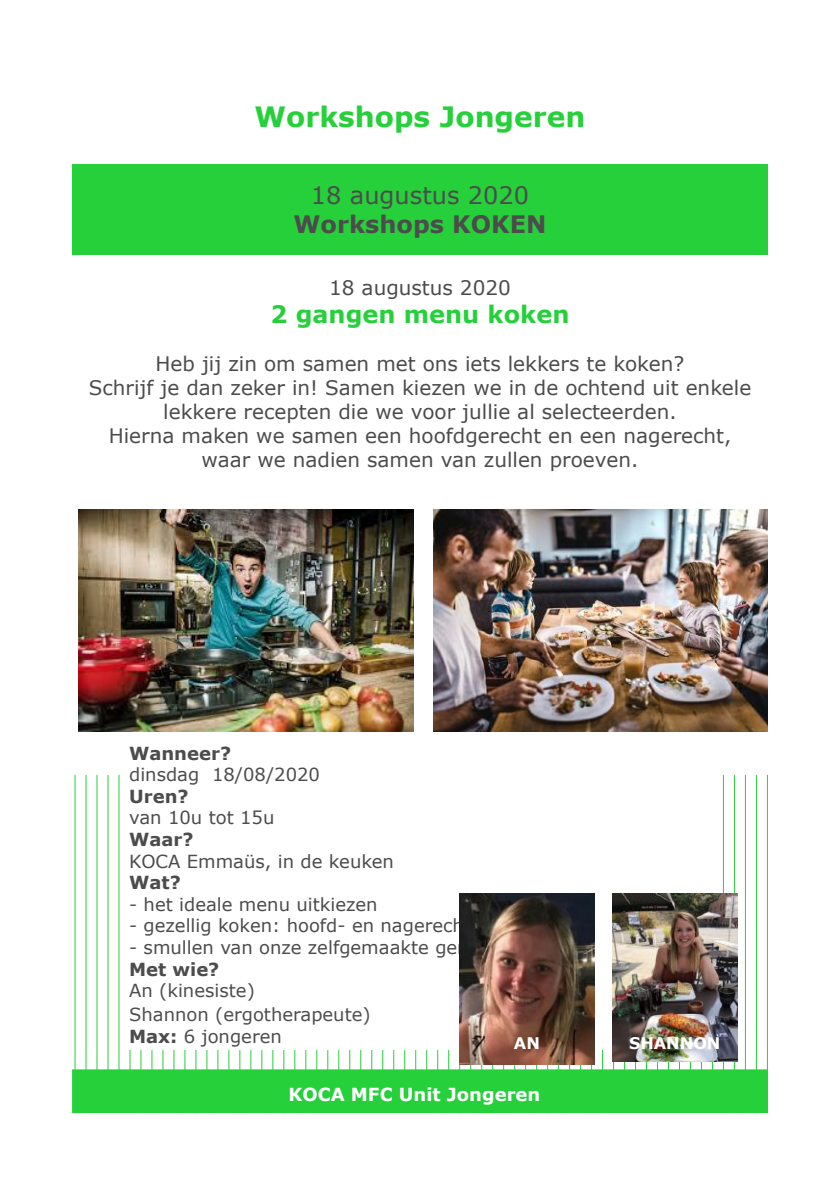
<style>
.page{position:relative;width:840px;height:1191px;background:#fff}
.page>*{position:absolute;margin:0;border:0;box-sizing:border-box;transform-origin:0 0}
.t1{font:700 28px "Verdana";color:#26d03a}
.t2{font:700 24px "Verdana";color:#26d03a}
.t3{font:24px "Verdana";color:#4c4c4c}
.t4{font:700 24px "Verdana";color:#4c4c4c}
.t5{font:20px/24px "Verdana";color:#4c4c4c;text-align:center}
.t6{font:18px/21.6px "Verdana";color:#4c4c4c}
.t7{font:18px/24px "Verdana";color:#4e4e4e}
.t8{font:700 18px "Verdana";color:#4c4c4c}
.t9{font:700 18px "Verdana";color:#fff}
.t10{font:700 16px "Verdana";color:#fff}
.s1{font-weight:700}
</style>
<div class="page">
<hr style="left:74px;top:775px;width:1px;height:338px;background:#26d03a">
<hr style="left:85px;top:775px;width:1px;height:338px;background:#26d03a">
<hr style="left:96px;top:775px;width:1px;height:338px;background:#26d03a">
<hr style="left:107px;top:775px;width:1px;height:338px;background:#26d03a">
<hr style="left:118px;top:775px;width:1px;height:338px;background:#26d03a">
<hr style="left:129px;top:775px;width:1px;height:338px;background:#26d03a">
<hr style="left:140px;top:775px;width:1px;height:338px;background:#26d03a">
<hr style="left:151px;top:775px;width:1px;height:338px;background:#26d03a">
<hr style="left:162px;top:775px;width:1px;height:338px;background:#26d03a">
<hr style="left:173px;top:775px;width:1px;height:338px;background:#26d03a">
<hr style="left:184px;top:775px;width:1px;height:338px;background:#26d03a">
<hr style="left:195px;top:775px;width:1px;height:338px;background:#26d03a">
<hr style="left:206px;top:775px;width:1px;height:338px;background:#26d03a">
<hr style="left:217px;top:775px;width:1px;height:338px;background:#26d03a">
<hr style="left:228px;top:775px;width:1px;height:338px;background:#26d03a">
<hr style="left:239px;top:775px;width:1px;height:338px;background:#26d03a">
<hr style="left:250px;top:775px;width:1px;height:338px;background:#26d03a">
<hr style="left:261px;top:775px;width:1px;height:338px;background:#26d03a">
<hr style="left:272px;top:775px;width:1px;height:338px;background:#26d03a">
<hr style="left:283px;top:775px;width:1px;height:338px;background:#26d03a">
<hr style="left:294px;top:775px;width:1px;height:338px;background:#26d03a">
<hr style="left:305px;top:775px;width:1px;height:338px;background:#26d03a">
<hr style="left:316px;top:775px;width:1px;height:338px;background:#26d03a">
<hr style="left:327px;top:775px;width:1px;height:338px;background:#26d03a">
<hr style="left:338px;top:775px;width:1px;height:338px;background:#26d03a">
<hr style="left:349px;top:775px;width:1px;height:338px;background:#26d03a">
<hr style="left:360px;top:775px;width:1px;height:338px;background:#26d03a">
<hr style="left:371px;top:775px;width:1px;height:338px;background:#26d03a">
<hr style="left:382px;top:775px;width:1px;height:338px;background:#26d03a">
<hr style="left:393px;top:775px;width:1px;height:338px;background:#26d03a">
<hr style="left:404px;top:775px;width:1px;height:338px;background:#26d03a">
<hr style="left:415px;top:775px;width:1px;height:338px;background:#26d03a">
<hr style="left:426px;top:775px;width:1px;height:338px;background:#26d03a">
<hr style="left:437px;top:775px;width:1px;height:338px;background:#26d03a">
<hr style="left:448px;top:775px;width:1px;height:338px;background:#26d03a">
<hr style="left:459px;top:775px;width:1px;height:338px;background:#26d03a">
<hr style="left:470px;top:775px;width:1px;height:338px;background:#26d03a">
<hr style="left:481px;top:775px;width:1px;height:338px;background:#26d03a">
<hr style="left:492px;top:775px;width:1px;height:338px;background:#26d03a">
<hr style="left:503px;top:775px;width:1px;height:338px;background:#26d03a">
<hr style="left:514px;top:775px;width:1px;height:338px;background:#26d03a">
<hr style="left:525px;top:775px;width:1px;height:338px;background:#26d03a">
<hr style="left:536px;top:775px;width:1px;height:338px;background:#26d03a">
<hr style="left:546px;top:775px;width:1px;height:338px;background:#26d03a">
<hr style="left:557px;top:775px;width:1px;height:338px;background:#26d03a">
<hr style="left:568px;top:775px;width:1px;height:338px;background:#26d03a">
<hr style="left:579px;top:775px;width:1px;height:338px;background:#26d03a">
<hr style="left:590px;top:775px;width:1px;height:338px;background:#26d03a">
<hr style="left:601px;top:775px;width:1px;height:338px;background:#26d03a">
<hr style="left:612px;top:775px;width:1px;height:338px;background:#26d03a">
<hr style="left:623px;top:775px;width:1px;height:338px;background:#26d03a">
<hr style="left:634px;top:775px;width:1px;height:338px;background:#26d03a">
<hr style="left:645px;top:775px;width:1px;height:338px;background:#26d03a">
<hr style="left:656px;top:775px;width:1px;height:338px;background:#26d03a">
<hr style="left:667px;top:775px;width:1px;height:338px;background:#26d03a">
<hr style="left:678px;top:775px;width:1px;height:338px;background:#26d03a">
<hr style="left:689px;top:775px;width:1px;height:338px;background:#26d03a">
<hr style="left:700px;top:775px;width:1px;height:338px;background:#26d03a">
<hr style="left:711px;top:775px;width:1px;height:338px;background:#26d03a">
<hr style="left:722px;top:775px;width:1px;height:338px;background:#26d03a">
<hr style="left:733px;top:775px;width:1px;height:338px;background:#26d03a">
<hr style="left:744px;top:775px;width:1px;height:338px;background:#26d03a">
<hr style="left:755px;top:775px;width:1px;height:338px;background:#26d03a">
<hr style="left:766px;top:775px;width:1px;height:338px;background:#26d03a">
<div style="left:72px;top:1069px;width:695px;height:44px;background:#26d03a;border:2px solid #26d03a"></div>
<div style="left:72px;top:164px;width:695px;height:91px;background:#26d03a"></div>
<div style="left:129px;top:746px;width:582px;height:303px;background:#fff"></div>
<img style="left:79px;top:509px;width:334px;height:222px">
<img style="left:433px;top:509px;width:334px;height:222px">
<img style="left:459px;top:894px;width:135px;height:170px">
<img style="left:612px;top:893px;width:124px;height:169px">
<h1 class="t1" style="left:254px;top:99px;width:332px">Workshops Jongeren</h1>
<p class="t3" style="left:311px;top:180px;width:219px">18 augustus 2020</p>
<p class="t4" style="left:293px;top:208px;width:254px">Workshops KOKEN</p>
<p class="t5" style="left:329px;top:275px;width:183px">18 augustus 2020</p>
<p class="t2" style="left:270px;top:299px;width:300px">2 gangen menu koken</p>
<p class="t5" style="left:89px;top:352px;width:663px">Heb jij zin om samen met ons iets lekkers te koken?<br>Schrijf je dan zeker in! Samen kiezen we in de ochtend uit enkele lekkere recepten die we voor jullie al selecteerden.<br>Hierna maken we samen een hoofdgerecht en een nagerecht, waar we nadien samen van zullen proeven.</p>
<p class="t8" style="left:129px;top:741px;width:103px">Wanneer?</p>
<p class="t6" style="left:129px;top:764px;width:192px">dinsdag 18/08/2020</p>
<p class="t8" style="left:129px;top:784px;width:61px">Uren?</p>
<p class="t6" style="left:129px;top:807px;width:147px">van 10u tot 15u</p>
<p class="t8" style="left:129px;top:827px;width:66px">Waar?</p>
<p class="t6" style="left:129px;top:850px;width:266px">KOCA Emmaüs, in de keuken</p>
<p class="t8" style="left:129px;top:871px;width:53px">Wat?</p>
<p class="t6" style="left:129px;top:893px;width:250px">- het ideale menu uitkiezen</p>
<p class="t6" style="left:129px;top:915px;width:343px">- gezellig koken: hoofd- en nagerecht</p>
<p class="t6" style="left:129px;top:937px;width:401px">- smullen van onze zelfgemaakte gerech<span class="s1">ten<br>Met wie?</span></p>
<p class="t7" style="left:129px;top:979px;width:243px">An (kinesiste)<br>Shannon (ergotherapeute)</p>
<p class="t6" style="left:129px;top:1025px;width:154px"><span class="s1">Max:</span> 6 jongeren</p>
<p class="t10" style="left:513px;top:1033px;width:27px">AN</p>
<p class="t10" style="left:628px;top:1032px;width:93px">SHANNON</p>
<p class="t9" style="left:288px;top:1082px;width:253px">KOCA MFC Unit Jongeren</p>
</div>
